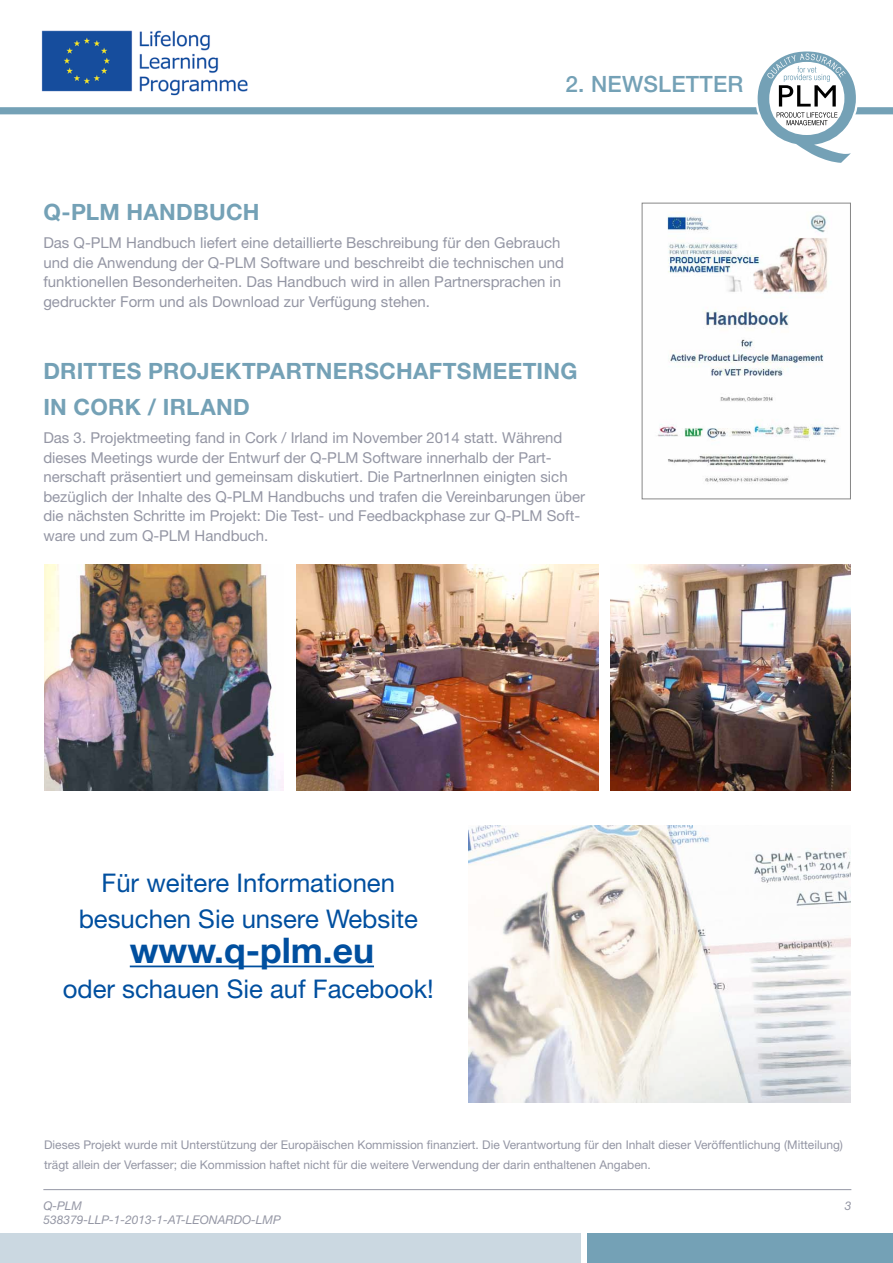
<style>
.page{position:relative;width:893px;height:1263px;background:#fff}
.page>*{position:absolute;margin:0;border:0;box-sizing:border-box;transform-origin:0 0}
.t1{font:700 35.4px "Helvetica Neue LT";color:#004f9f}
.t2{font:25.8px/35.4px "Helvetica Neue LT";color:#004f9f;text-align:center}
.t3{font:700 22.5px "Helvetica Neue LT";letter-spacing:.01em;color:#74a1b6}
.t4{font:500 22.5px "Helvetica Neue LT";letter-spacing:.01em;color:#74a1b6}
.t5{font:15px/19.5px "Helvetica Neue LT";color:#9496a4}
.t6{font:12px/19.5px "Helvetica Neue LT";color:#9496a4}
.t7{font:italic 12px/14.4px "Helvetica Neue LT";color:#9496a4}
</style>
<div class="page">
<img style="left:41px;top:30px;width:207px;height:66px">
<div style="left:0;top:107px;width:893px;height:7px;background:#74a1b6"></div>
<svg style="left:755px;top:51px;width:103px;height:112px"></svg>
<div style="left:588px;top:1233px;width:305px;height:30px;background:#74a1b6"></div>
<div style="left:0;top:1233px;width:581px;height:30px;background:#cbd8e1"></div>
<hr style="left:43px;top:1189px;width:808px;height:1px;background:#9496a4">
<img style="left:468px;top:826px;width:382px;height:276px">
<hr style="left:130px;top:965px;width:244px;height:2px;background:#004f9f">
<img style="left:657px;top:212px;width:183px;height:271px">
<div style="left:642px;top:203px;width:209px;height:296px;border:1px solid #878787"></div>
<img style="left:44px;top:564px;width:240px;height:227px">
<img style="left:296px;top:564px;width:302px;height:227px">
<img style="left:611px;top:564px;width:239px;height:227px">
<h3 class="t4" style="left:565px;top:70px;width:179px">2. NEWSLETTER</h3>
<h3 class="t3" style="left:43px;top:198px;width:218px">Q-PLM HANDBUCH</h3>
<p class="t5" style="left:43px;top:233px;width:522px">Das Q-PLM Handbuch liefert eine detaillierte Beschreibung für den Gebrauch und die Anwendung der Q-PLM Software und beschreibt die technischen und funktionellen Besonderheiten. Das Handbuch wird in allen Partnersprachen in gedruckter Form und als Download zur Verfügung stehen.</p>
<h3 class="t3" style="left:43px;top:357px;width:446px">DRITTES PROJEKTPARTNERSCHAFTSMEE</h3>
<h3 class="t3" style="left:523px;top:357px;width:56px">TING</h3>
<h3 class="t3" style="left:43px;top:393px;width:208px">IN CORK / IRLAND</h3>
<p class="t5" style="left:43px;top:428px;width:543px">Das 3. Projektmeeting fand in Cork / Irland im November 2014 statt. Während dieses Meetings wurde der Entwurf der Q-PLM Software innerhalb der Part&shy;nerschaft präsentiert und gemeinsam diskutiert. Die PartnerInnen einigten sich bezüglich der Inhalte des Q-PLM Handbuchs und trafen die Vereinbarungen über die nächsten Schritte im Projekt: Die Test- und Feedbackphase zur Q-PLM Soft&shy;ware und zum Q-PLM Handbuch.</p>
<h2 class="t2" style="left:79px;top:865px;width:341px">Für weitere Informationen besuchen Sie unsere Website</h2>
<h1 class="t1" style="left:130px;top:928px;width:246px">WWW.Q-PLM.EU</h1>
<h2 class="t2" style="left:63px;top:971px;width:373px">oder schauen Sie auf Facebook!</h2>
<p class="t6" style="left:44px;top:1135px;width:800px">Dieses Projekt wurde mit Unterstützung der Europäischen Kommission finanziert. Die Verantwortung für den Inhalt dieser Veröffentlichung (Mitteilung) trägt allein der Verfasser; die Kommission haftet nicht für die weitere Verwendung der darin enthaltenen Angaben.</p>
<p class="t7" style="left:43px;top:1198px;width:239px">Q-PLM<br>538379-LLP-1-2013-1-AT-LEONARDO-LMP</p>
<p class="t7" style="left:845px;top:1198px;width:8px">3</p>
</div>
